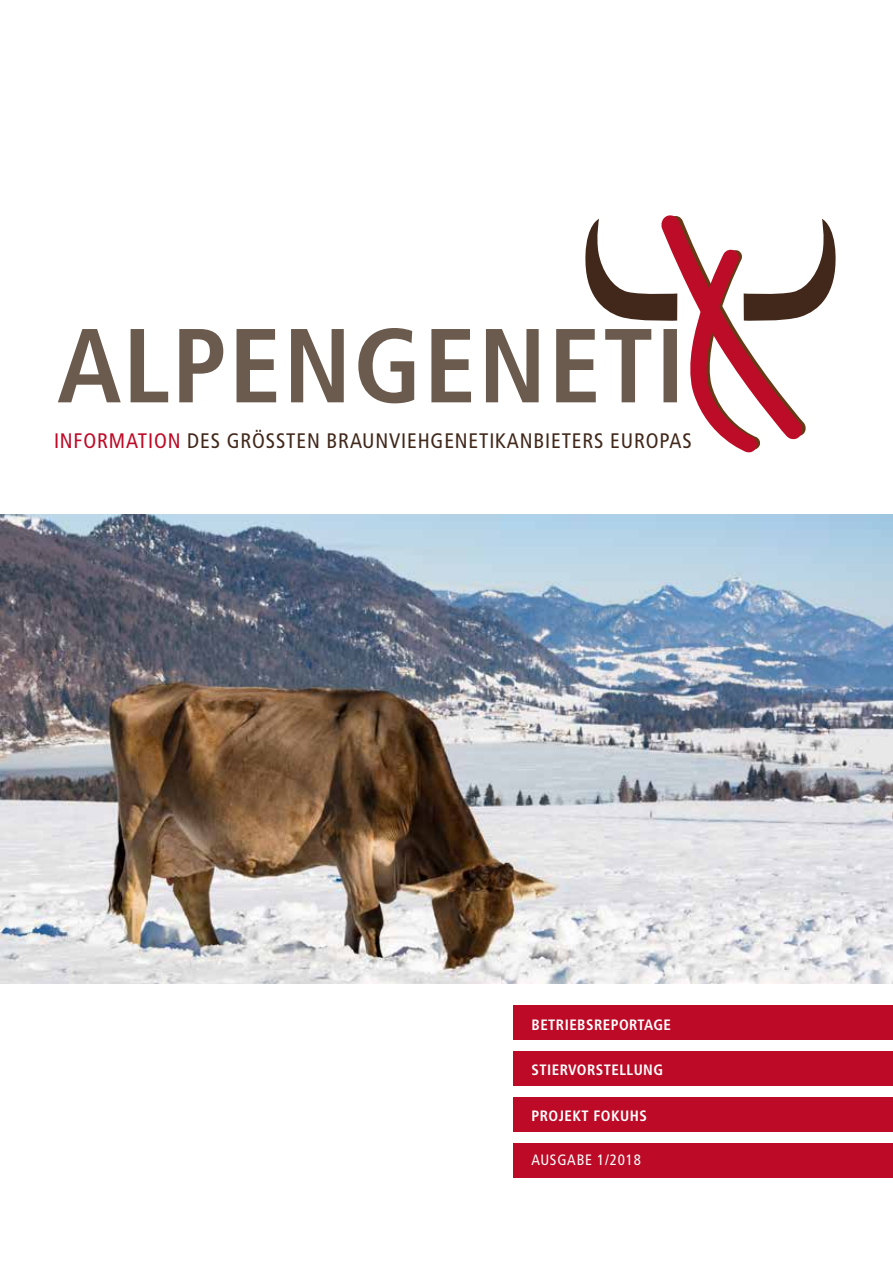
<style>
.page{position:relative;width:893px;height:1263px;background:#fff}
.page>*{position:absolute;margin:0;border:0;box-sizing:border-box;transform-origin:0 0}
.t1{font:condensed 21px "Frutiger";letter-spacing:.04em;color:#41281b}
.t2{font:700 condensed 15px "Frutiger";letter-spacing:.03em;color:#fff}
.t3{font:condensed 15px "Frutiger";letter-spacing:.05em;color:#fff}
.s1{color:#bd0a26}
</style>
<div class="page">
<svg style="left:585px;top:215px;width:251px;height:237px"></svg>
<svg style="left:58px;top:328px;width:619px;height:75px"></svg>
<div style="left:513px;top:1051px;width:380px;height:35px;background:#bd0a26"></div>
<div style="left:513px;top:1005px;width:380px;height:35px;background:#bd0a26"></div>
<div style="left:513px;top:1097px;width:380px;height:35px;background:#bd0a26"></div>
<div style="left:513px;top:1143px;width:380px;height:34px;background:#bd0a26"></div>
<img style="left:0;top:514px;width:893px;height:469px">
<p class="t1" style="left:54px;top:428px;width:639px"><span class="s1">INFORMATION</span> DES GRÖSSTEN BRAUNVIEHGENETIKANBIETERS EUROPAS</p>
<p class="t2" style="left:531px;top:1015px;width:141px">BETRIEBSREPORTAGE</p>
<p class="t2" style="left:531px;top:1061px;width:133px">STIERVORSTELLUNG</p>
<p class="t2" style="left:531px;top:1107px;width:117px">PROJEKT FOKUHS</p>
<p class="t3" style="left:531px;top:1151px;width:111px">AUSGABE 1/2018</p>
</div>
